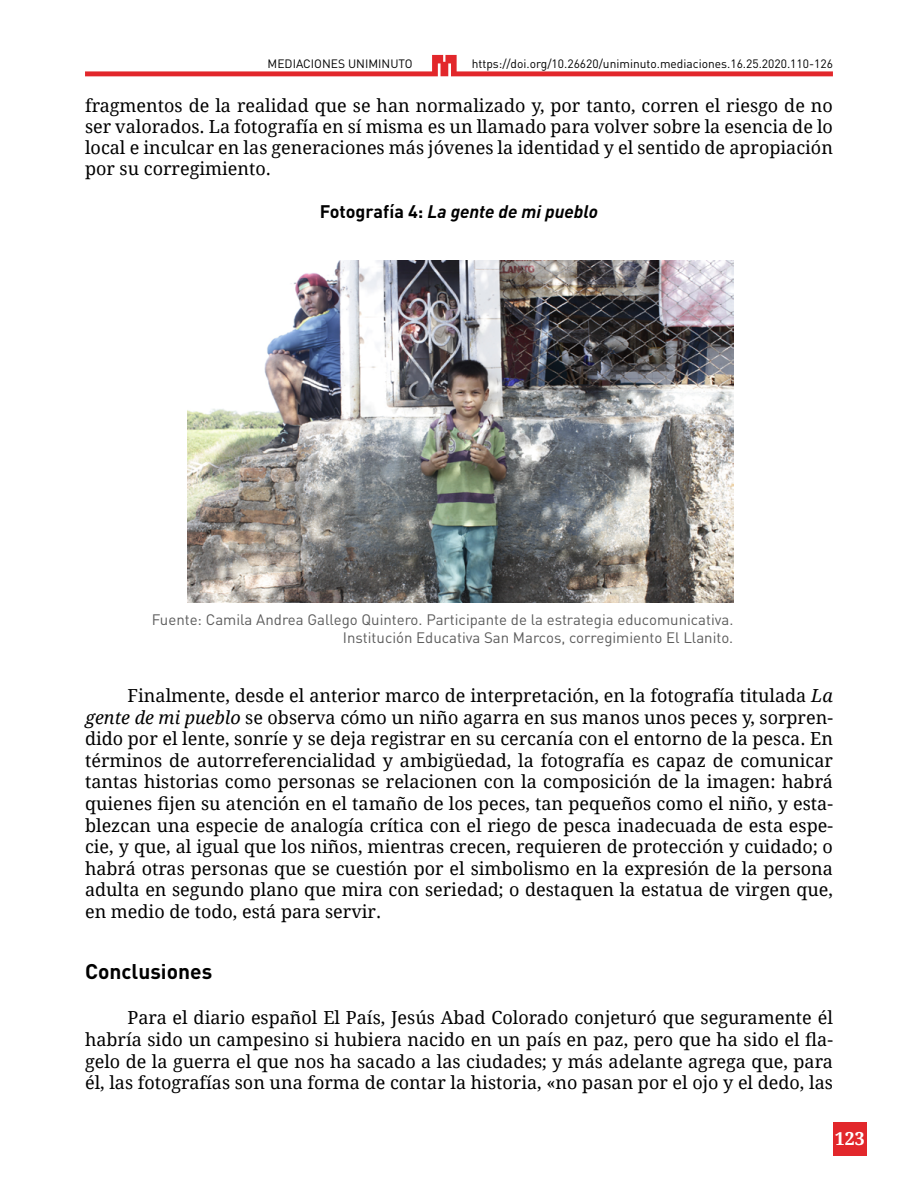
<style>
.page{position:relative;width:918px;height:1188px;background:#fff}
.page>*{position:absolute;margin:0;border:0;box-sizing:border-box;transform-origin:0 0}
.t1{font:700 21px "DIN Pro";color:#000}
.t2{font:18px/21.6px "Droid Serif";color:#000;text-align:justify}
.t3{font:italic 700 18px "DIN Pro";color:#000}
.t4{font:700 17.85px "Droid Serif";color:#fff}
.t5{font:15px/18px "DIN Pro";color:#5c5c5c;text-align:right}
.t6{font:12px "DIN Pro";color:#000}
.s1{font-style:normal}
.s2{font-style:italic}
</style>
<div class="page">
<svg style="left:85px;top:55px;width:748px;height:21px"></svg>
<img style="left:188px;top:261px;width:545px;height:342px">
<div style="left:833px;top:1122px;width:34px;height:33px;background:#e2272b"></div>
<p class="t6" style="left:268px;top:54px;width:147px">MEDIACIONES UNIMINUTO</p>
<p class="t6" style="left:472px;top:54px;width:363px">https://doi.org/10.26620/uniminuto.mediaciones.16.25.2020.110-126</p>
<p class="t2" style="left:85px;top:94px;width:749px;line-height:21.1px">fragmentos de la realidad que se han normalizado y, por tanto, corren el riesgo de no ser valorados. La fotografía en sí misma es un llamado para volver sobre la esencia de lo local e inculcar en las generaciones más jóvenes la identidad y el sentido de apropiación por su corregimiento.</p>
<p class="t3" style="left:320px;top:197px;width:280px"><span class="s1">Fotografía 4:</span> La gente de mi pueblo</p>
<p class="t5" style="left:152px;top:609px;width:583px">Fuente: Camila Andrea Gallego Quintero. Participante de la estrategia educomunicativa.<br>Institución Educativa San Marcos, corregimiento El Llanito.</p>
<p class="t2" style="left:85px;top:684px;width:749px;text-indent:43px">Finalmente, desde el anterior marco de interpretación, en la fotografía titulada <span class="s2">La gente de mi pueblo</span> se observa cómo un niño agarra en sus manos unos peces y, sorpren&shy;dido por el lente, sonríe y se deja registrar en su cercanía con el entorno de la pesca. En términos de autorreferencialidad y ambigüedad, la fotografía es capaz de comunicar tantas historias como personas se relacionen con la composición de la imagen: habrá quienes fijen su atención en el tamaño de los peces, tan pequeños como el niño, y esta&shy;blezcan una especie de analogía crítica con el riego de pesca inadecuada de esta espe&shy;cie, y que, al igual que los niños, mientras crecen, requieren de protección y cuidado; o habrá otras personas que se cuestión por el simbolismo en la expresión de la persona adulta en segundo plano que mira con seriedad; o destaquen la estatua de virgen que, en medio de todo, está para servir.</p>
<p class="t1" style="left:85px;top:954px;width:129px">Conclusiones</p>
<p class="t2" style="left:85px;top:1007px;width:749px;text-indent:43px">Para el diario español El País, Jesús Abad Colorado conjeturó que seguramente él habría sido un campesino si hubiera nacido en un país en paz, pero que ha sido el fla&shy;gelo de la guerra el que nos ha sacado a las ciudades; y más adelante agrega que, para él, las fotografías son una forma de contar la historia, «no pasan por el ojo y el dedo, las</p>
<p class="t4" style="left:835px;top:1127px;width:31px">123</p>
</div>
